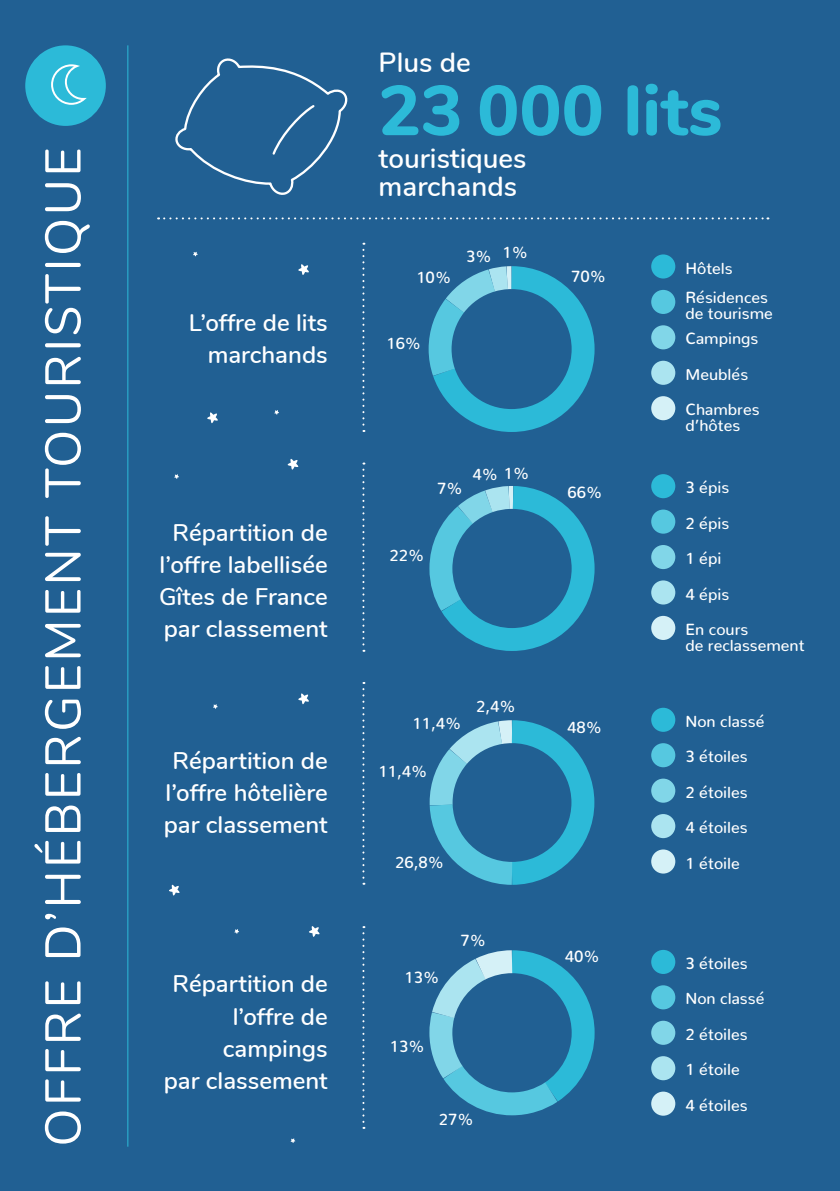
<style>
.page{position:relative;width:840px;height:1191px;background:#fff}
.page>*{position:absolute;margin:0;border:0;box-sizing:border-box;transform-origin:0 0}
.t1{font:800 70.2px "Nunito";color:#2cbad8}
.t2{font:50px "Nunito";letter-spacing:.05em;color:#fff}
.t3{font:600 27.6px "Nunito";color:#fff}
.t4{font:600 24px/32px "Nunito";color:#fff;text-align:center}
.t5{font:500 16px "Nunito";color:#fff}
</style>
<div class="page">
<div style="left:0;top:0;width:839px;height:1191px;background:#216093"></div>
<div style="left:650px;top:254px;width:25px;height:24px;background:#2cbad8;border-radius:50%"></div>
<div style="left:650px;top:325px;width:25px;height:24px;background:#81d6e8;border-radius:50%"></div>
<div style="left:650px;top:290px;width:25px;height:24px;background:#56c8e0;border-radius:50%"></div>
<div style="left:650px;top:361px;width:25px;height:24px;background:#abe4f0;border-radius:50%"></div>
<div style="left:650px;top:396px;width:25px;height:24px;background:#d5f1f7;border-radius:50%"></div>
<svg style="left:428px;top:266px;width:167px;height:166px"></svg>
<div style="left:650px;top:474px;width:25px;height:24px;background:#2cbad8;border-radius:50%"></div>
<div style="left:650px;top:545px;width:25px;height:24px;background:#81d6e8;border-radius:50%"></div>
<div style="left:650px;top:509px;width:25px;height:24px;background:#56c8e0;border-radius:50%"></div>
<div style="left:650px;top:580px;width:25px;height:24px;background:#abe4f0;border-radius:50%"></div>
<div style="left:650px;top:616px;width:25px;height:24px;background:#d5f1f7;border-radius:50%"></div>
<svg style="left:429px;top:486px;width:166px;height:165px"></svg>
<div style="left:650px;top:707px;width:25px;height:25px;background:#2cbad8;border-radius:50%"></div>
<div style="left:650px;top:778px;width:25px;height:24px;background:#81d6e8;border-radius:50%"></div>
<div style="left:650px;top:743px;width:25px;height:24px;background:#56c8e0;border-radius:50%"></div>
<div style="left:650px;top:814px;width:25px;height:24px;background:#abe4f0;border-radius:50%"></div>
<div style="left:650px;top:849px;width:25px;height:24px;background:#d5f1f7;border-radius:50%"></div>
<svg style="left:429px;top:720px;width:166px;height:165px"></svg>
<div style="left:650px;top:950px;width:25px;height:24px;background:#2cbad8;border-radius:50%"></div>
<div style="left:650px;top:1020px;width:25px;height:24px;background:#81d6e8;border-radius:50%"></div>
<div style="left:650px;top:985px;width:25px;height:24px;background:#56c8e0;border-radius:50%"></div>
<div style="left:650px;top:1056px;width:25px;height:24px;background:#abe4f0;border-radius:50%"></div>
<div style="left:650px;top:1091px;width:25px;height:24px;background:#d5f1f7;border-radius:50%"></div>
<svg style="left:429px;top:950px;width:166px;height:166px"></svg>
<svg style="left:158px;top:217px;width:610px;height:2px"></svg>
<svg style="left:298px;top:693px;width:11px;height:11px"></svg>
<svg style="left:169px;top:884px;width:11px;height:11px"></svg>
<svg style="left:207px;top:412px;width:11px;height:11px"></svg>
<svg style="left:309px;top:926px;width:11px;height:11px"></svg>
<svg style="left:298px;top:264px;width:11px;height:11px"></svg>
<svg style="left:287px;top:458px;width:11px;height:12px"></svg>
<svg style="left:193px;top:251px;width:5px;height:5px"></svg>
<svg style="left:213px;top:704px;width:5px;height:5px"></svg>
<svg style="left:274px;top:410px;width:5px;height:5px"></svg>
<svg style="left:174px;top:474px;width:5px;height:5px"></svg>
<svg style="left:234px;top:929px;width:5px;height:5px"></svg>
<svg style="left:290px;top:1138px;width:5px;height:5px"></svg>
<div style="left:25px;top:45px;width:81px;height:81px;background:#2cbad8;border-radius:50%"></div>
<hr style="left:127px;top:45px;width:1px;height:1101px;background:#2cbad8">
<svg style="left:51px;top:64px;width:36px;height:41px"></svg>
<svg style="left:362px;top:243px;width:2px;height:189px"></svg>
<svg style="left:362px;top:462px;width:2px;height:190px"></svg>
<svg style="left:362px;top:682px;width:2px;height:202px"></svg>
<svg style="left:362px;top:926px;width:2px;height:202px"></svg>
<svg style="left:175px;top:58px;width:173px;height:137px"></svg>
<p class="t2" style="left:26px;top:1146px;width:1000px;rotate:-90deg">OFFRE D’HÉBERGEMENT TOURISTIQUE</p>
<p class="t4" style="left:189px;top:306px;width:140px">L’offre de lits</p>
<p class="t4" style="left:208px;top:338px;width:121px">marchands</p>
<p class="t4" style="left:159px;top:515px;width:169px">Répartition de l’offre labellisée</p>
<p class="t4" style="left:159px;top:579px;width:170px;text-align:left">Gîtes de France par classement</p>
<p class="t4" style="left:164px;top:743px;width:165px">Répartition de l’offre hôtelière par classement</p>
<p class="t4" style="left:172px;top:966px;width:157px;text-align:right">Répartition de l’offre de</p>
<p class="t4" style="left:223px;top:1030px;width:106px">campings</p>
<p class="t4" style="left:164px;top:1062px;width:165px">par classement</p>
<p class="t3" style="left:378px;top:43px;width:94px">Plus de</p>
<p class="t1" style="left:378px;top:59px;width:345px">23 000 lits</p>
<p class="t3" style="left:378px;top:138px;width:149px">touristiques</p>
<p class="t3" style="left:378px;top:166px;width:140px">marchands</p>
<p class="t5" style="left:416px;top:264px;width:36px">10%</p>
<p class="t5" style="left:466px;top:243px;width:27px">3%</p>
<p class="t5" style="left:502px;top:239px;width:27px">1%</p>
<p class="t5" style="left:386px;top:330px;width:36px">16%</p>
<p class="t5" style="left:570px;top:262px;width:36px">70%</p>
<p class="t5" style="left:437px;top:474px;width:27px">7%</p>
<p class="t5" style="left:472px;top:460px;width:58px">4% 1%</p>
<p class="t5" style="left:389px;top:541px;width:36px">22%</p>
<p class="t5" style="left:567px;top:478px;width:36px">66%</p>
<p class="t5" style="left:412px;top:709px;width:50px">11,4%</p>
<p class="t5" style="left:378px;top:757px;width:50px">11,4%</p>
<p class="t5" style="left:476px;top:692px;width:41px">2,4%</p>
<p class="t5" style="left:395px;top:848px;width:50px">26,8%</p>
<p class="t5" style="left:404px;top:963px;width:36px">13%</p>
<p class="t5" style="left:390px;top:1031px;width:36px">13%</p>
<p class="t5" style="left:460px;top:926px;width:27px">7%</p>
<p class="t5" style="left:438px;top:1105px;width:36px">27%</p>
<p class="t5" style="left:567px;top:713px;width:36px">48%</p>
<p class="t5" style="left:564px;top:942px;width:36px">40%</p>
<p class="t5" style="left:685px;top:254px;width:49px">Hôtels</p>
<p class="t5" style="left:685px;top:283px;width:84px">Résidences</p>
<p class="t5" style="left:685px;top:299px;width:89px">de tourisme</p>
<p class="t5" style="left:685px;top:325px;width:74px">Campings</p>
<p class="t5" style="left:685px;top:360px;width:64px">Meublés</p>
<p class="t5" style="left:685px;top:395px;width:76px">Chambres</p>
<p class="t5" style="left:685px;top:411px;width:56px">d’hôtes</p>
<p class="t5" style="left:685px;top:473px;width:45px">3 épis</p>
<p class="t5" style="left:685px;top:509px;width:45px">2 épis</p>
<p class="t5" style="left:685px;top:544px;width:37px">1 épi</p>
<p class="t5" style="left:685px;top:580px;width:45px">4 épis</p>
<p class="t5" style="left:685px;top:615px;width:64px">En cours</p>
<p class="t5" style="left:685px;top:631px;width:121px">de reclassement</p>
<p class="t5" style="left:685px;top:707px;width:81px">Non classé</p>
<p class="t5" style="left:685px;top:742px;width:64px">3 étoiles</p>
<p class="t5" style="left:685px;top:778px;width:64px">2 étoiles</p>
<p class="t5" style="left:685px;top:813px;width:64px">4 étoiles</p>
<p class="t5" style="left:685px;top:849px;width:56px">1 étoile</p>
<p class="t5" style="left:685px;top:949px;width:64px">3 étoiles</p>
<p class="t5" style="left:685px;top:984px;width:81px">Non classé</p>
<p class="t5" style="left:685px;top:1020px;width:64px">2 étoiles</p>
<p class="t5" style="left:685px;top:1055px;width:56px">1 étoile</p>
<p class="t5" style="left:685px;top:1091px;width:64px">4 étoiles</p>
</div>
